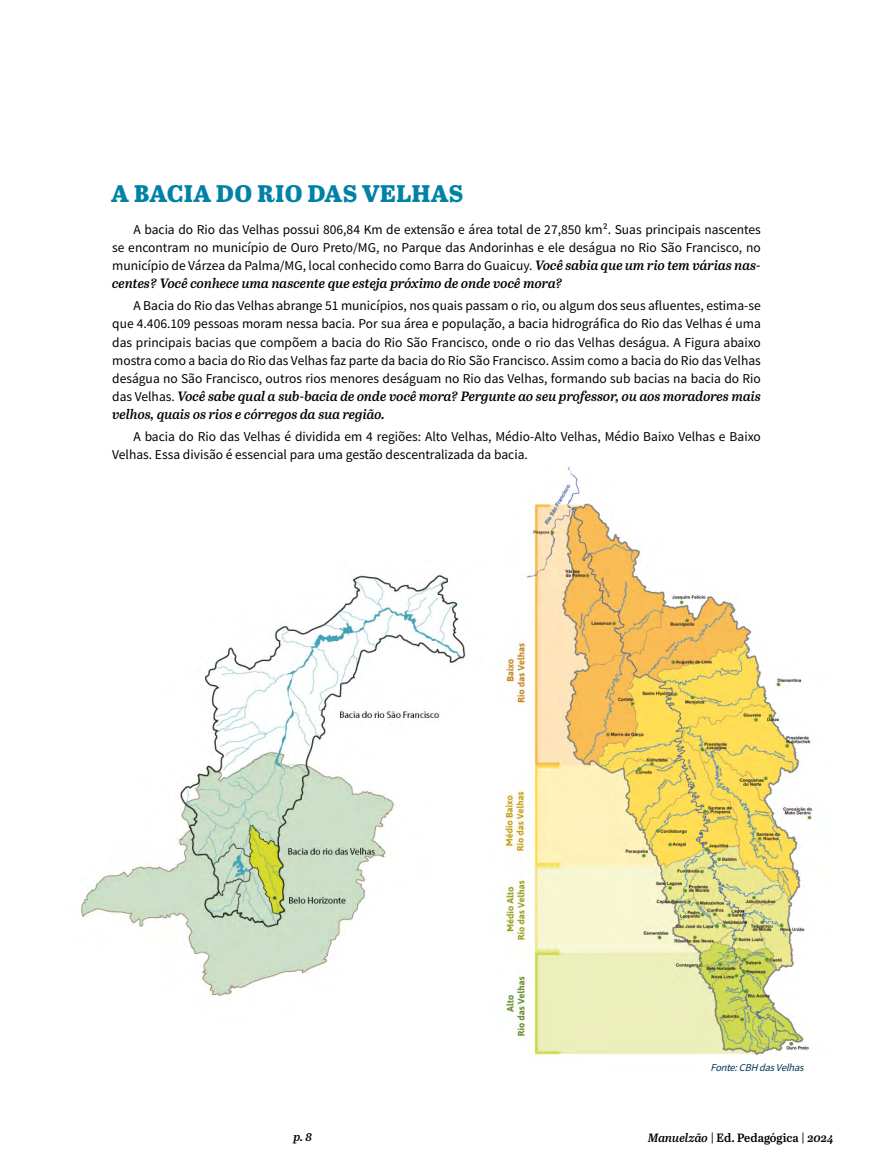
<style>
.page{position:relative;width:872px;height:1170px;background:#fff}
.page>*{position:absolute;margin:0;border:0;box-sizing:border-box;transform-origin:0 0}
.t1{font:800 24px "Abril Text";letter-spacing:.02em;color:#0082a6}
.t2{font:13.5px/18px "Source Sans Pro";color:#000;text-align:justify}
.t3{font:italic 600 13.5px/18px "Abril Text";color:#000}
.t4{font:600 12px "Abril Text";color:#000}
.t5{font:italic 600 12px "Abril Text";color:#000}
.t6{font:italic 10.5px "Source Sans Pro";color:#003352}
.s1{font-family:"Abril Text";font-weight:600;font-style:italic}
.s2{font-family:"Source Sans Pro";font-weight:400;font-style:normal}
.s3{font-style:italic}
</style>
<div class="page">
<img style="left:81px;top:574px;width:385px;height:423px">
<img style="left:504px;top:466px;width:309px;height:591px">
<h1 class="t1" style="left:111px;top:175px;width:354px">A BACIA DO RIO DAS VELHAS</h1>
<p class="t2" style="left:112px;top:221px;width:650px;text-indent:21px">A bacia do Rio das Velhas possui 806,84 Km de extensão e área total de 27,850 km². Suas principais nascentes se encontram no município de Ouro Preto/MG, no Parque das Andorinhas e ele deságua no Rio São Francisco, no município de Várzea da Palma/MG, local conhecido como Barra do Guaicuy. <span class="s1">Você sabia que um rio tem várias nas-</span></p>
<p class="t3" style="left:112px;top:274px;width:452px">centes? Você conhece uma nascente que esteja próximo de onde você mora?</p>
<p class="t2" style="left:112px;top:297px;width:650px;text-indent:21px">A Bacia do Rio das Velhas abrange 51 municípios, nos quais passam o rio, ou algum dos seus afluentes, estima-se que 4.406.109 pessoas moram nessa bacia. Por sua área e população, a bacia hidrográfica do Rio das Velhas é uma das principais bacias que compõem a bacia do Rio São Francisco, onde o rio das Velhas deságua. A Figura abaixo mostra como a bacia do Rio das Velhas faz parte da bacia do Rio São Francisco. Assim como a bacia do Rio das Velhas deságua no São Francisco, outros rios menores deságuam no Rio das Velhas, formando sub bacias na bacia do Rio</p>
<p class="t3" style="left:112px;top:386px;width:650px"><span class="s2">das Velhas.</span> Você sabe qual a sub-bacia de onde você mora? Pergunte ao seu professor, ou aos moradores mais velhos, quais os rios e córregos da sua região.</p>
<p class="t2" style="left:112px;top:427px;width:650px;text-indent:21px">A bacia do Rio das Velhas é dividida em 4 regiões: Alto Velhas, Médio-Alto Velhas, Médio Baixo Velhas e Baixo<br>Velhas. Essa divisão é essencial para uma gestão descentralizada da bacia.</p>
<p class="t6" style="left:710px;top:1060px;width:97px">Fonte:CBH dasVelhas</p>
<p class="t5" style="left:293px;top:1127px;width:20px">p. 8</p>
<p class="t4" style="left:648px;top:1128px;width:187px"><span class="s3">Manuelzão</span> | Ed. Pedagógica | <span class="s3">2024</span></p>
</div>
